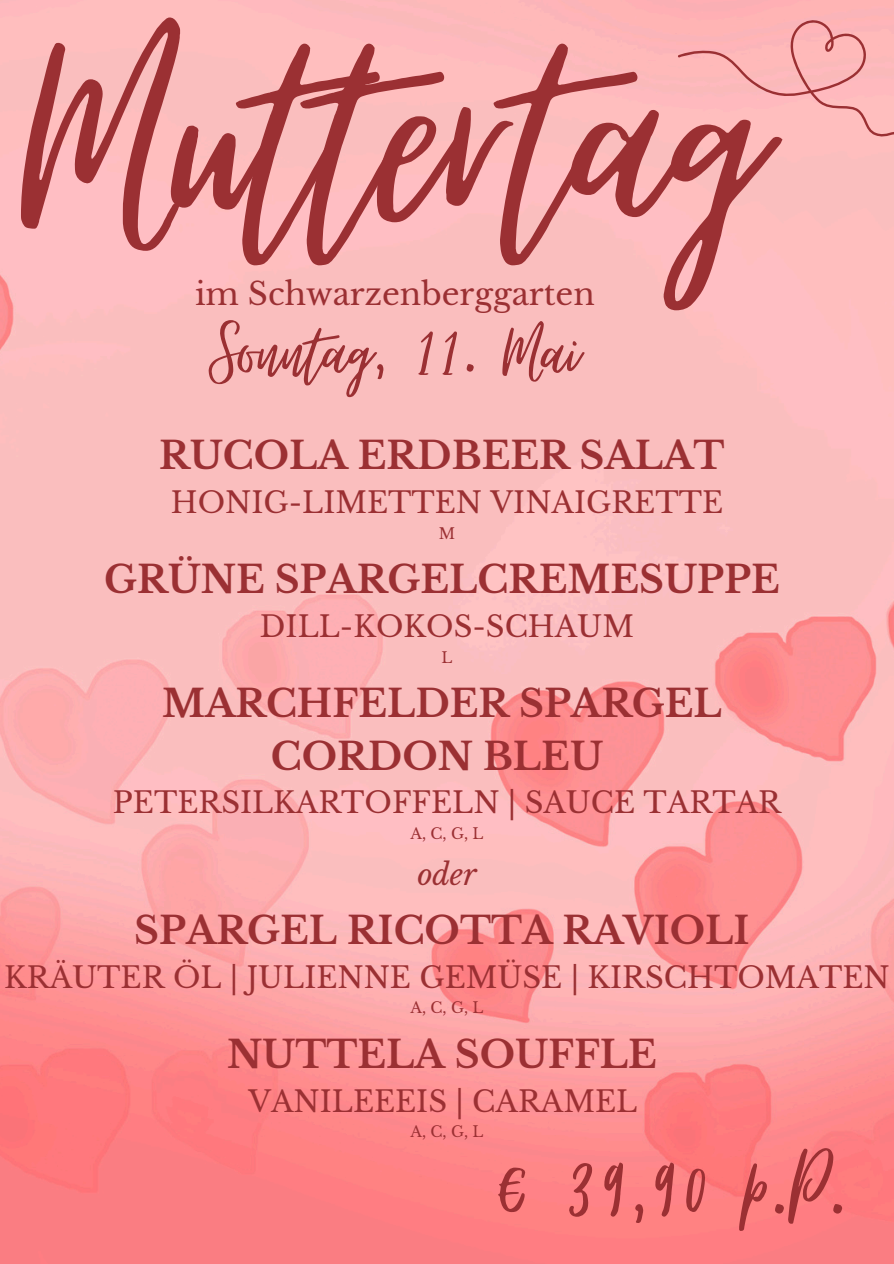
<style>
.page{position:relative;width:894px;height:1264px;background:#fff}
.page>*{position:absolute;margin:0;border:0;box-sizing:border-box;transform-origin:0 0}
.t1{font:374.25px "Virtual";color:#9b3033}
.t2{font:122.25px "Virtual";color:#9b3033}
.t3{font:97.2px "Virtual";color:#9b3033}
.t4{font:700 37.5px/52.5px "Libre Baskerville";color:#9b3033;text-align:center}
.t5{font:31.05px "Libre Baskerville";color:#9b3033}
.t6{font:29.1px "Libre Baskerville";color:#9b3033}
.t7{font:italic 29.1px "Libre Baskerville";color:#9b3033}
.t8{font:15px "Libre Baskerville";color:#9b3033}
</style>
<div class="page">
<img style="left:0;top:0;width:893px;height:1263px">
<svg style="left:670px;top:1px;width:223px;height:140px;background:#f9b2b4"></svg>
<h1 class="t1" style="left:27px;top:-66px;width:738px">Muttertag</h1>
<p class="t5" style="left:195px;top:275px;width:401px">im Schwarzenberggarten</p>
<p class="t3" style="left:210px;top:299px;width:371px">Sonntag, 11. Mai</p>
<h3 class="t4" style="left:159px;top:430px;width:566px">RUCOLA ERDBEER SALAT</h3>
<h3 class="t6" style="left:171px;top:485px;width:553px">HONIG-LIMETTEN VINAIGRETTE</h3>
<h3 class="t8" style="left:438px;top:524px;width:18px">M</h3>
<h5 class="t4" style="left:104px;top:553px;width:676px">GRÜNE SPARGELCREMESUPPE</h5>
<h5 class="t6" style="left:260px;top:608px;width:375px">DILL-KOKOS-SCHAUM</h5>
<h5 class="t8" style="left:441px;top:648px;width:12px">L</h5>
<h4 class="t4" style="left:162px;top:677px;width:561px">MARCHFELDER SPARGEL<br>CORDON BLEU</h4>
<h4 class="t6" style="left:113px;top:785px;width:669px">PETERSILKARTOFFELN | SAUCE TARTAR</h4>
<h4 class="t8" style="left:410px;top:824px;width:74px">A, C, G, L</h4>
<h5 class="t7" style="left:417px;top:856px;width:61px">oder</h5>
<p class="t4" style="left:134px;top:904px;width:616px">SPARGEL RICOTTA RAVIOLI</p>
<p class="t6" style="left:4px;top:959px;width:886px">KRÄUTER ÖL | JULIENNE GEMÜSE | KIRSCHTOMATEN</p>
<p class="t8" style="left:410px;top:998px;width:74px">A, C, G, L</p>
<h5 class="t4" style="left:227px;top:1028px;width:431px">NUTTELA SOUFFLE</h5>
<h5 class="t6" style="left:248px;top:1083px;width:390px">VANILEEEIS | CARAMEL</h5>
<h5 class="t8" style="left:410px;top:1122px;width:74px">A, C, G, L</h5>
<h5 class="t2" style="left:492px;top:1122px;width:358px">€ 39,90 p.P.</h5>
</div>
